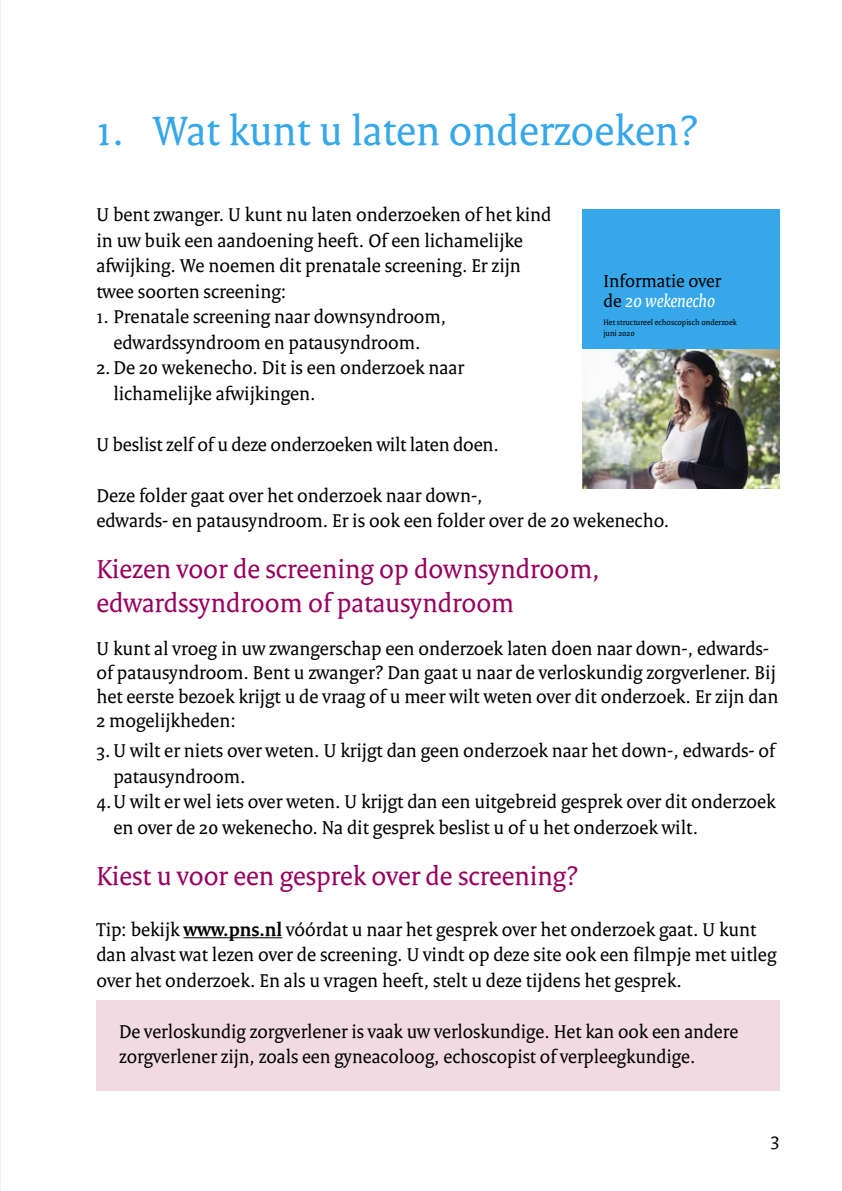
<style>
.page{position:relative;width:842px;height:1191px;background:#fff}
.page>*{position:absolute;margin:0;border:0;box-sizing:border-box;transform-origin:0 0}
.H2_RIVM_Hoofdstukkop{font:44px "Rijksoverheid Serif";color:#36a7e9}
.H3_RIVM_Paragraafkop{font:28px/33.6px "Rijksoverheid Serif";color:#98005f}
.H3_RIVM_Paragraafkop-2{font:20px/25.6px "Rijksoverheid Serif";color:#000}
.P_RIVM_Broodtekst_se{font:20px/25.6px "Rijksoverheid Serif";color:#000}
.Inleiding_-_P{font:20px/25.6px "Rijksoverheid Serif";color:#000}
.Tekst_gearceerd_roze{font:20px/25.6px "Rijksoverheid Serif";color:#000}
.t1{font:18.8px/19.8px "Rijksoverheid Serif";color:#000}
.t2{font:8.4px/11.2px "Rijksoverheid Serif";color:#000}
.s1{font-weight:700}
.s2{font-style:italic;color:#fff}
</style>
<div class="page">
<hr style="left:184px;top:937px;width:98px;height:1px;background:#000">
<div style="left:96px;top:1000px;width:684px;height:91px;background:#f2dae3"></div>
<div style="left:582px;top:209px;width:198px;height:140px;background:#36a7e9"></div>
<img style="left:582px;top:349px;width:198px;height:139px">
<h2 class="H2_RIVM_Hoofdstukkop" style="left:96px;top:104px;width:603px">1. Wat kunt u laten onderzoeken?</h2>
<p class="Inleiding_-_P" style="left:96px;top:202px;width:457px">U bent zwanger. U kunt nu laten onderzoeken of het kind in uw buik een aandoening heeft. Of een lichamelijke afwijking. We noemen dit prenatale screening. Er zijn twee soorten screening:</p>
<p class="H3_RIVM_Paragraafkop-2" style="left:96px;top:304px;width:352px;text-align:center">1. Prenatale screening naar downsyndroom, edwardssyndroom en patausyndroom.</p>
<p class="H3_RIVM_Paragraafkop-2" style="left:113px;top:355px;width:352px;text-indent:-17px">2.De 20 wekenecho. Dit is een onderzoek naar lichamelijke afwijkingen.</p>
<p class="P_RIVM_Broodtekst_se" style="left:96px;top:431px;width:404px">U beslist zelf of u deze onderzoeken wilt laten doen.</p>
<p class="P_RIVM_Broodtekst_se" style="left:96px;top:482px;width:574px">Deze folder gaat over het onderzoek naar down-,<br>edwards- en patausyndroom. Er is ook een folder over de 20 wekenecho.</p>
<h3 class="H3_RIVM_Paragraafkop" style="left:96px;top:552px;width:505px">Kiezen voor de screening op downsyndroom, edwardssyndroom of patausyndroom</h3>
<h3 class="H3_RIVM_Paragraafkop-2" style="left:96px;top:636px;width:684px;line-height:24px">U kunt al vroeg in uw zwangerschap een onderzoek laten doen naar down-, edwards&shy;of patausyndroom. Bent u zwanger? Dan gaat u naar de verloskundig zorgverlener. Bij het eerste bezoek krijgt u de vraag of u meer wilt weten over dit onderzoek. Er zijn dan 2 mogelijkheden:</h3>
<p class="H3_RIVM_Paragraafkop-2" style="left:113px;top:737px;width:663px;text-indent:-17px">3.U wilt er niets over weten. U krijgt dan geen onderzoek naar het down-, edwards- of patausyndroom.</p>
<p class="H3_RIVM_Paragraafkop-2" style="left:113px;top:789px;width:664px;text-indent:-17px">4.U wilt er wel iets over weten. U krijgt dan een uitgebreid gesprek over dit onderzoek en over de 20 wekenecho. Na dit gesprek beslist u of u het onderzoek wilt.</p>
<h3 class="H3_RIVM_Paragraafkop" style="left:96px;top:858px;width:483px">Kiest u voor een gesprek over de screening?</h3>
<p class="P_RIVM_Broodtekst_se" style="left:96px;top:916px;width:682px">Tip: bekijk <span class="s1">www.pns.nl</span> vóórdat u naar het gesprek over het onderzoek gaat. U kunt dan alvast wat lezen over de screening. U vindt op deze site ook een filmpje met uitleg over het onderzoek. En als u vragen heeft, stelt u deze tijdens het gesprek.</p>
<p class="Tekst_gearceerd_roze" style="left:119px;top:1018px;width:621px">De verloskundig zorgverlener is vaak uw verloskundige. Het kan ook een andere zorgverlener zijn, zoals een gyneacoloog, echoscopist of verpleegkundige.</p>
<p class="t1" style="left:603px;top:271px;width:119px">Informatie over de <span class="s2">20 wekenecho</span></p>
<p class="t2" style="left:603px;top:316px;width:135px">Het structureel echoscopisch onderzoek juni 2020</p>
<p class="H3_RIVM_Paragraafkop-2" style="left:771px;top:1126px;width:10px">3</p>
</div>
